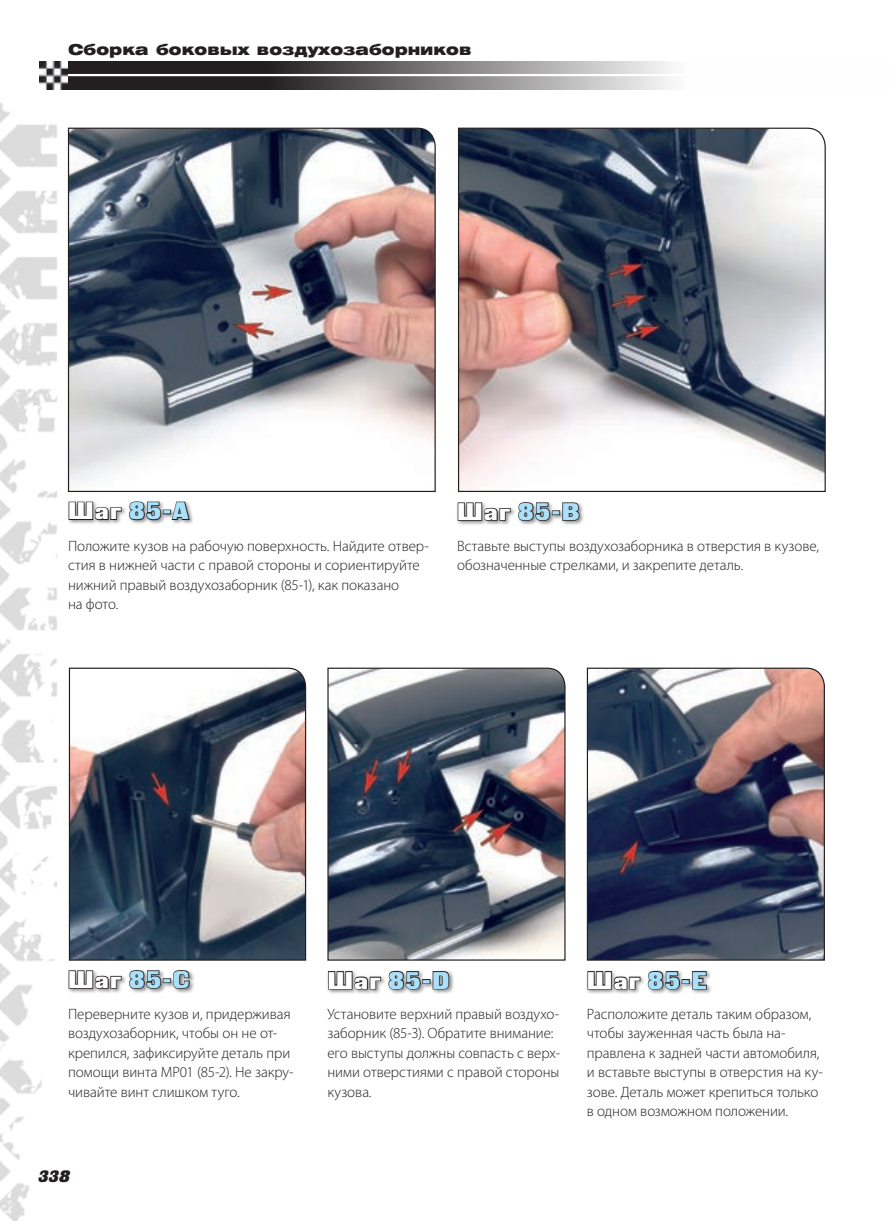
<style>
.page{position:relative;width:893px;height:1221px;background:#fff}
.page>*{position:absolute;margin:0;border:0;box-sizing:border-box;transform-origin:0 0}
.t1{font:24px "Black Grotesk C";letter-spacing:.05em;color:#aae0f9}
.t2{font:italic 16.5px "Black Grotesk C";color:#231f20}
.t3{font:300 15px/19.5px "Myriad Pro";color:#231f20}
.t4{font:15px "Helios Ext Black C";letter-spacing:.005em;color:#231f20}
.s1{color:#fff}
</style>
<div class="page">
<img style="left:0;top:89px;width:98px;height:1131px">
<svg style="left:68px;top:61px;width:603px;height:28px;background:#6a6768"></svg>
<hr style="left:64px;top:74px;width:827px;height:2px;background:#fff">
<img style="left:40px;top:61px;width:28px;height:28px">
<img style="left:458px;top:127px;width:368px;height:365px">
<img style="left:67px;top:127px;width:369px;height:365px">
<img style="left:327px;top:667px;width:239px;height:294px">
<svg style="left:586px;top:667px;width:239px;height:294px;background:#57576a"></svg>
<svg style="left:68px;top:667px;width:239px;height:294px"></svg>
<div style="left:67px;top:499px;width:128px;height:26px;background:#231f20;opacity:.5"></div>
<svg style="left:68px;top:501px;width:54px;height:20px"></svg>
<svg style="left:128px;top:500px;width:34px;height:21px"></svg>
<div style="left:163px;top:509px;width:8px;height:5px;border:2px solid #231f20"></div>
<svg style="left:171px;top:500px;width:20px;height:20px"></svg>
<div style="left:67px;top:968px;width:128px;height:25px;background:#231f20;opacity:.5"></div>
<svg style="left:68px;top:969px;width:54px;height:21px"></svg>
<svg style="left:128px;top:968px;width:34px;height:22px"></svg>
<div style="left:163px;top:978px;width:8px;height:5px;border:2px solid #231f20"></div>
<svg style="left:172px;top:968px;width:19px;height:22px"></svg>
<div style="left:456px;top:500px;width:129px;height:25px;background:#231f20;opacity:.5"></div>
<svg style="left:457px;top:501px;width:54px;height:21px"></svg>
<svg style="left:517px;top:501px;width:34px;height:21px"></svg>
<div style="left:552px;top:510px;width:8px;height:5px;border:2px solid #231f20"></div>
<svg style="left:561px;top:501px;width:20px;height:20px"></svg>
<div style="left:326px;top:969px;width:128px;height:25px;background:#231f20;opacity:.5"></div>
<svg style="left:327px;top:969px;width:123px;height:21px"></svg>
<div style="left:586px;top:969px;width:126px;height:25px;background:#231f20;opacity:.5"></div>
<svg style="left:587px;top:970px;width:54px;height:20px"></svg>
<svg style="left:647px;top:969px;width:61px;height:21px"></svg>
<p class="t4" style="left:68px;top:40px;width:405px">Сборка боковых воздухозаборников</p>
<h1 class="t1" style="left:68px;top:496px;width:122px"><span class="s1">Шаг</span> 85-A</h1>
<p class="t3" style="left:68px;top:535px;width:362px">Положите кузов на рабочую поверхность. Найдите отвер&shy;стия в нижней части с правой стороны и сориентируйте нижний правый воздухозаборник (85-1), как показано<br>на фото.</p>
<h1 class="t1" style="left:457px;top:497px;width:124px"><span class="s1">Шаг</span> 85-B</h1>
<p class="t3" style="left:457px;top:535px;width:363px">Вставьте выступы воздухозаборника в отверстия в кузове, обозначенные стрелками, и закрепите деталь.</p>
<h1 class="t1" style="left:68px;top:965px;width:123px"><span class="s1">Шаг</span> 85-С</h1>
<h1 class="t1" style="left:327px;top:966px;width:124px"><span class="s1">Шаг</span> 85-D</h1>
<h1 class="t1" style="left:587px;top:966px;width:121px"><span class="s1">Шаг</span> 85-E</h1>
<p class="t3" style="left:68px;top:1003px;width:227px">Переверните кузов и, придерживая воздухозаборник, чтобы он не от&shy;крепился, зафиксируйте деталь при помощи винта МР01 (85-2). Не закру&shy;чивайте винт слишком туго.</p>
<p class="t2" style="left:38px;top:1166px;width:33px">338</p>
<p class="t3" style="left:327px;top:1003px;width:234px">Установите верхний правый воздухо&shy;заборник (85-3). Обратите внимание: его выступы должны совпасть с верх&shy;ними отверстиями с правой стороны кузова.</p>
<p class="t3" style="left:587px;top:1003px;width:237px">Расположите деталь таким образом, чтобы зауженная часть была на&shy;правлена к задней части автомобиля, и вставьте выступы в отверстия на ку&shy;зове. Деталь может крепиться только в одном возможном положении.</p>
</div>
